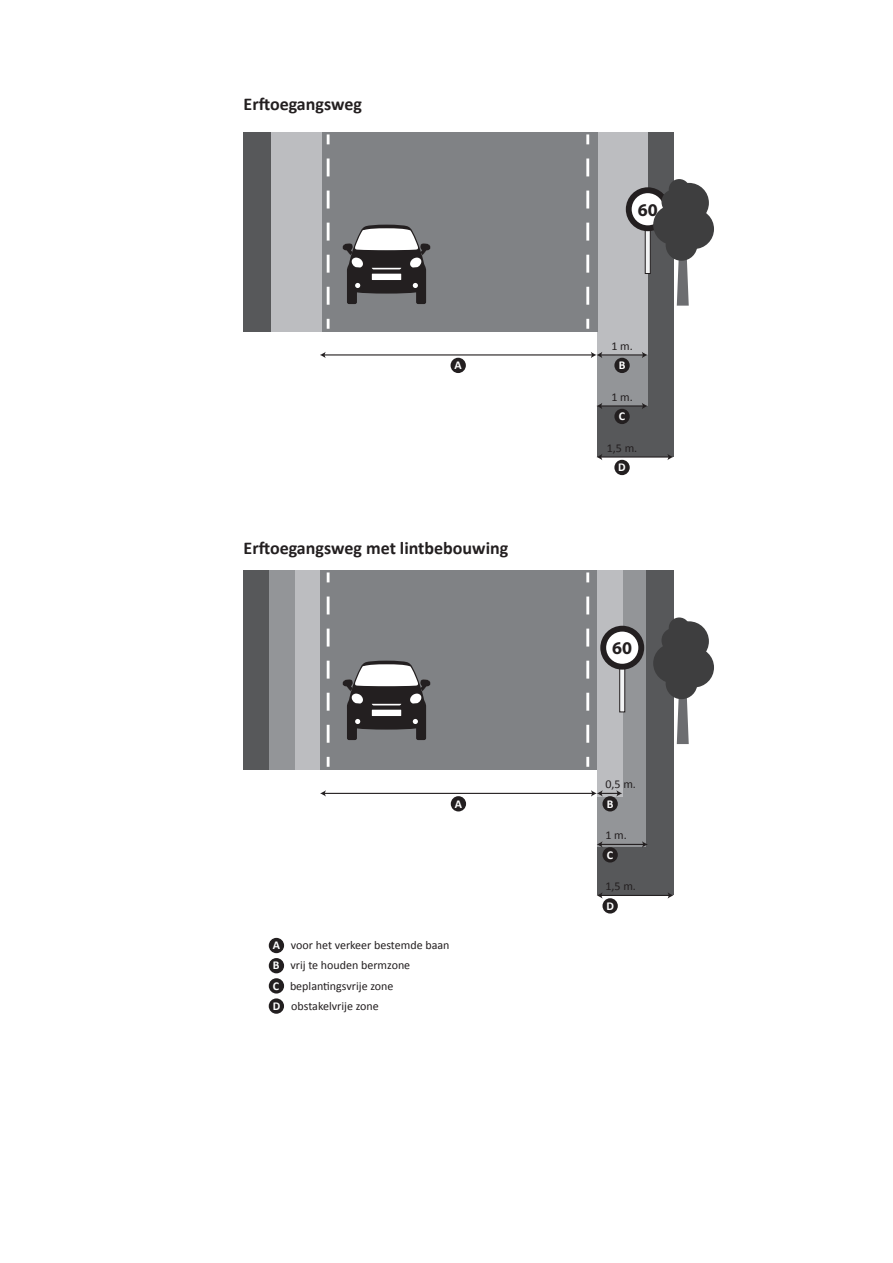
<style>
.page{position:relative;width:893px;height:1263px;background:#fff}
.page>*{position:absolute;margin:0;border:0;box-sizing:border-box;transform-origin:0 0}
.t1{font:700 18px "Calibri";color:#231f20}
.t2{font:700 18px "Myriad Pro";color:#231f20}
.t3{font:12px/20.4px "Calibri";color:#231f20}
.t4{font:700 12px "Calibri";color:#fff}
.s1{font-weight:700;color:#fff}
</style>
<div class="page">
<div style="left:597px;top:132px;width:76px;height:325px;background:#57585a"></div>
<div style="left:244px;top:132px;width:76px;height:199px;background:#57585a"></div>
<div style="left:597px;top:132px;width:51px;height:274px;background:#939598"></div>
<div style="left:597px;top:132px;width:51px;height:223px;background:#bcbdc0"></div>
<div style="left:271px;top:132px;width:51px;height:199px;background:#bcbdc0"></div>
<div style="left:614px;top:358px;width:16px;height:15px;background:#231f20;border-radius:50%"></div>
<div style="left:451px;top:358px;width:15px;height:15px;background:#231f20;border-radius:50%"></div>
<div style="left:614px;top:409px;width:16px;height:15px;background:#231f20;border-radius:50%"></div>
<div style="left:614px;top:460px;width:16px;height:15px;background:#231f20;border-radius:50%"></div>
<div style="left:322px;top:132px;width:275px;height:199px;background:#808285"></div>
<svg style="left:645px;top:231px;width:6px;height:43px"></svg>
<div style="left:626px;top:187px;width:44px;height:44px;background:#231f20;border-radius:50%"></div>
<div style="left:632px;top:193px;width:32px;height:32px;background:#fff;border-radius:50%"></div>
<svg style="left:677px;top:259px;width:12px;height:47px"></svg>
<div style="left:666px;top:229px;width:31px;height:32px;background:#3e3e3f;border-radius:50%"></div>
<div style="left:669px;top:179px;width:21px;height:21px;background:#3e3e3f;border-radius:50%"></div>
<div style="left:653px;top:205px;width:40px;height:40px;background:#3e3e3f;border-radius:50%"></div>
<div style="left:674px;top:209px;width:40px;height:40px;background:#3e3e3f;border-radius:50%"></div>
<div style="left:661px;top:189px;width:26px;height:26px;background:#3e3e3f;border-radius:50%"></div>
<div style="left:669px;top:183px;width:40px;height:40px;background:#3e3e3f;border-radius:50%"></div>
<hr style="left:324px;top:354px;width:268px;height:1px;background:#231f20">
<svg style="left:320px;top:352px;width:6px;height:6px"></svg>
<hr style="left:601px;top:354px;width:42px;height:1px;background:#231f20">
<svg style="left:642px;top:352px;width:6px;height:6px"></svg>
<svg style="left:591px;top:352px;width:11px;height:6px"></svg>
<hr style="left:601px;top:405px;width:42px;height:1px;background:#231f20">
<svg style="left:597px;top:403px;width:5px;height:6px"></svg>
<svg style="left:642px;top:403px;width:5px;height:6px"></svg>
<hr style="left:601px;top:456px;width:68px;height:2px;background:#231f20">
<svg style="left:667px;top:454px;width:6px;height:6px"></svg>
<svg style="left:597px;top:454px;width:5px;height:6px"></svg>
<svg style="left:586px;top:319px;width:3px;height:10px"></svg>
<svg style="left:586px;top:158px;width:3px;height:147px"></svg>
<svg style="left:586px;top:134px;width:3px;height:10px"></svg>
<svg style="left:327px;top:319px;width:3px;height:10px"></svg>
<svg style="left:327px;top:158px;width:3px;height:147px"></svg>
<svg style="left:327px;top:134px;width:3px;height:10px"></svg>
<svg style="left:343px;top:225px;width:87px;height:79px"></svg>
<div style="left:597px;top:570px;width:76px;height:325px;background:#57585a"></div>
<div style="left:597px;top:570px;width:49px;height:277px;background:#939598"></div>
<div style="left:597px;top:570px;width:25px;height:227px;background:#bcbdc0"></div>
<div style="left:295px;top:570px;width:25px;height:199px;background:#bcbdc0"></div>
<div style="left:602px;top:796px;width:16px;height:15px;background:#231f20;border-radius:50%"></div>
<div style="left:451px;top:796px;width:15px;height:15px;background:#231f20;border-radius:50%"></div>
<div style="left:602px;top:847px;width:16px;height:15px;background:#231f20;border-radius:50%"></div>
<div style="left:602px;top:898px;width:16px;height:15px;background:#231f20;border-radius:50%"></div>
<div style="left:320px;top:570px;width:277px;height:199px;background:#808285"></div>
<svg style="left:619px;top:670px;width:6px;height:42px"></svg>
<div style="left:600px;top:626px;width:44px;height:44px;background:#231f20;border-radius:50%"></div>
<div style="left:606px;top:632px;width:32px;height:32px;background:#fff;border-radius:50%"></div>
<svg style="left:343px;top:661px;width:87px;height:79px"></svg>
<hr style="left:324px;top:793px;width:269px;height:1px;background:#231f20">
<svg style="left:320px;top:790px;width:6px;height:6px"></svg>
<svg style="left:591px;top:790px;width:31px;height:6px"></svg>
<hr style="left:601px;top:844px;width:43px;height:1px;background:#231f20">
<svg style="left:597px;top:841px;width:5px;height:6px"></svg>
<svg style="left:642px;top:841px;width:6px;height:7px"></svg>
<hr style="left:601px;top:895px;width:68px;height:1px;background:#231f20">
<svg style="left:668px;top:893px;width:5px;height:6px"></svg>
<svg style="left:597px;top:893px;width:5px;height:5px"></svg>
<div style="left:244px;top:570px;width:51px;height:199px;background:#939598"></div>
<div style="left:244px;top:570px;width:25px;height:199px;background:#57585a"></div>
<svg style="left:677px;top:697px;width:12px;height:47px"></svg>
<div style="left:666px;top:667px;width:31px;height:32px;background:#3e3e3f;border-radius:50%"></div>
<div style="left:669px;top:617px;width:21px;height:21px;background:#3e3e3f;border-radius:50%"></div>
<div style="left:653px;top:643px;width:40px;height:40px;background:#3e3e3f;border-radius:50%"></div>
<div style="left:674px;top:647px;width:40px;height:40px;background:#3e3e3f;border-radius:50%"></div>
<div style="left:661px;top:628px;width:26px;height:25px;background:#3e3e3f;border-radius:50%"></div>
<div style="left:669px;top:621px;width:40px;height:40px;background:#3e3e3f;border-radius:50%"></div>
<svg style="left:586px;top:757px;width:3px;height:10px"></svg>
<svg style="left:586px;top:596px;width:3px;height:147px"></svg>
<svg style="left:586px;top:572px;width:3px;height:10px"></svg>
<svg style="left:327px;top:757px;width:3px;height:10px"></svg>
<svg style="left:327px;top:596px;width:3px;height:147px"></svg>
<svg style="left:327px;top:572px;width:3px;height:10px"></svg>
<div style="left:269px;top:938px;width:15px;height:15px;background:#231f20;border-radius:50%"></div>
<div style="left:269px;top:958px;width:15px;height:15px;background:#231f20;border-radius:50%"></div>
<div style="left:269px;top:978px;width:15px;height:15px;background:#231f20;border-radius:50%"></div>
<div style="left:269px;top:998px;width:15px;height:16px;background:#231f20;border-radius:50%"></div>
<h1 class="t1" style="left:244px;top:93px;width:120px">Erftoegangsweg</h1>
<h1 class="t2" style="left:638px;top:198px;width:21px">60</h1>
<p class="t3" style="left:611px;top:336px;width:23px">1 m.</p>
<p class="t4" style="left:455px;top:358px;width:9px">A</p>
<p class="t4" style="left:619px;top:358px;width:8px">B</p>
<p class="t3" style="left:611px;top:387px;width:23px">1 m.</p>
<p class="t4" style="left:619px;top:409px;width:8px">C</p>
<p class="t3" style="left:607px;top:438px;width:32px">1,5 m.</p>
<p class="t4" style="left:618px;top:460px;width:9px">D</p>
<h1 class="t1" style="left:244px;top:536px;width:266px">Erftoegangsweg met lintbebouwing</h1>
<h1 class="t2" style="left:612px;top:636px;width:21px">60</h1>
<p class="t3" style="left:605px;top:774px;width:32px">0,5 m.</p>
<p class="t4" style="left:455px;top:796px;width:9px">A</p>
<p class="t4" style="left:607px;top:796px;width:8px">B</p>
<p class="t3" style="left:605px;top:824px;width:23px">1 m.</p>
<p class="t4" style="left:607px;top:847px;width:8px">C</p>
<p class="t3" style="left:605px;top:876px;width:32px">1,5 m.</p>
<p class="t3" style="left:273px;top:934px;width:178px"><span class="s1">A</span> voor het verkeer bestemde baan<br><span class="s1">B</span> vrij te houden bermzone<br><span class="s1">C</span> beplantingsvrije zone<br><span class="s1">D</span> obstakelvrije zone</p>
<p class="t4" style="left:606px;top:898px;width:9px">D</p>
</div>
